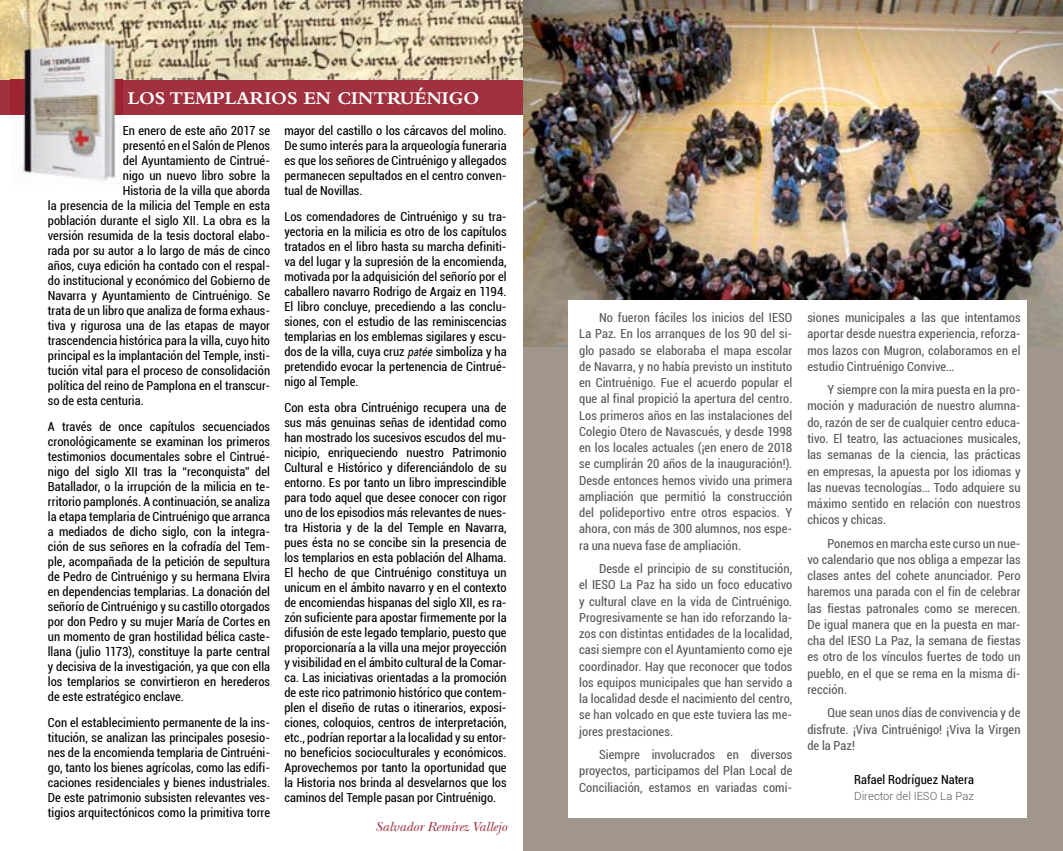
<style>
.page{position:relative;width:1063px;height:851px;background:#fff}
.page>*{position:absolute;margin:0;border:0;box-sizing:border-box;transform-origin:0 0}
.t1{font:700 18.75px "Bembo Std";color:#fff}
.t2{font:italic 13.75px "New Baskerville";color:#9f323e}
.t3{font:condensed 12.5px/15px "Roboto";letter-spacing:.005em;color:#000;text-align:justify}
.t4{font:condensed 12.5px/16.2px "Roboto";letter-spacing:.005em;color:#555759;text-align:justify}
.t5{font:300 11.25px "Roboto";letter-spacing:.005em;color:#555759}
.s1{font-family:"Avenir Next Condensed";font-weight:500;font-style:italic;font-stretch:normal}
</style>
<div class="page">
<img style="left:0;top:0;width:524px;height:80px">
<div style="left:0;top:80px;width:542px;height:34px;background:#9f323e"></div>
<img style="left:11px;top:27px;width:112px;height:154px">
<div style="left:524px;top:0;width:539px;height:850px;background:#a1968b"></div>
<img style="left:524px;top:0;width:539px;height:346px">
<div style="left:569px;top:300px;width:458px;height:517px;background:#fff"></div>
<h1 class="t1" style="left:128px;top:87px;width:353px">LOS TEMPLARIOS EN CINTRUÉNIGO</h1>
<p class="t3" style="left:123px;top:123px;width:149px">En enero de este año 2017 se</p>
<p class="t3" style="left:123px;top:138px;width:149px">presentó en el Salón de Plenos</p>
<p class="t3" style="left:123px;top:153px;width:149px">del Ayuntamiento de Cintrué-</p>
<p class="t3" style="left:123px;top:168px;width:149px">nigo un nuevo libro sobre la</p>
<p class="t3" style="left:123px;top:183px;width:149px">Historia de la villa que aborda</p>
<p class="t3" style="left:48px;top:198px;width:224px">la presencia de la milicia del Temple en esta</p>
<p class="t3" style="left:48px;top:213px;width:224px">población durante el siglo XII. La obra es la</p>
<p class="t3" style="left:48px;top:228px;width:224px">versión resumida de la tesis doctoral elabo-</p>
<p class="t3" style="left:48px;top:243px;width:224px">rada por su autor a lo largo de más de cinco</p>
<p class="t3" style="left:48px;top:258px;width:224px">años, cuya edición ha contado con el respal-</p>
<p class="t3" style="left:48px;top:273px;width:224px">do institucional y económico del Gobierno de</p>
<p class="t3" style="left:48px;top:288px;width:224px">Navarra y Ayuntamiento de Cintruénigo. Se</p>
<p class="t3" style="left:48px;top:303px;width:224px">trata de un libro que analiza de forma exhaus-</p>
<p class="t3" style="left:48px;top:318px;width:224px">tiva y rigurosa una de las etapas de mayor</p>
<p class="t3" style="left:48px;top:333px;width:224px">trascendencia histórica para la villa, cuyo hito</p>
<p class="t3" style="left:48px;top:348px;width:224px">principal es la implantación del Temple, insti-</p>
<p class="t3" style="left:48px;top:363px;width:224px">tución vital para el proceso de consolidación</p>
<p class="t3" style="left:48px;top:378px;width:224px">política del reino de Pamplona en el transcur-</p>
<p class="t3" style="left:48px;top:393px;width:98px">so de esta centuria.</p>
<p class="t3" style="left:48px;top:418px;width:224px">A través de once capítulos secuenciados cronológicamente se examinan los primeros testimonios documentales sobre el Cintrué&shy;nigo del siglo XII tras la “reconquista” del Batallador, o la irrupción de la milicia en te&shy;rritorio pamplonés. A continuación, se analiza la etapa templaria de Cintruénigo que arranca a mediados de dicho siglo, con la integra&shy;ción de sus señores en la cofradía del Tem&shy;ple, acompañada de la petición de sepultura de Pedro de Cintruénigo y su hermana Elvira en dependencias templarias. La donación del señorío de Cintruénigo y su castillo otorgados por don Pedro y su mujer María de Cortes en un momento de gran hostilidad bélica caste&shy;llana (julio 1173), constituye la parte central y decisiva de la investigación, ya que con ella los templarios se convirtieron en herederos de este estratégico enclave.</p>
<p class="t3" style="left:48px;top:714px;width:224px">Con el establecimiento permanente de la ins&shy;titución, se analizan las principales posesio&shy;nes de la encomienda templaria de Cintruéni&shy;go, tanto los bienes agrícolas, como las edifi&shy;caciones residenciales y bienes industriales.<br>De este patrimonio subsisten relevantes ves&shy;tigios arquitectónicos como la primitiva torre</p>
<p class="t3" style="left:284px;top:123px;width:224px">mayor del castillo o los cárcavos del molino.<br>De sumo interés para la arqueología funeraria es que los señores de Cintruénigo y allegados permanecen sepultados en el centro conven&shy;tual de Novillas.</p>
<p class="t3" style="left:284px;top:208px;width:224px">Los comendadores de Cintruénigo y su tra&shy;yectoria en la milicia es otro de los capítulos tratados en el libro hasta su marcha definiti&shy;va del lugar y la supresión de la encomienda, motivada por la adquisición del señorío por el caballero navarro Rodrigo de Argaiz en 1194.<br>El libro concluye, precediendo a las conclu&shy;siones, con el estudio de las reminiscencias templarias en los emblemas sigilares y escu&shy;dos de la villa, cuya cruz <span class="s1">patée</span> simboliza y ha pretendido evocar la pertenencia de Cintrué&shy;nigo al Temple.</p>
<p class="t3" style="left:284px;top:399px;width:224px">Con esta obra Cintruénigo recupera una de sus más genuinas señas de identidad como han mostrado los sucesivos escudos del mu&shy;nicipio, enriqueciendo nuestro Patrimonio Cultural e Histórico y diferenciándolo de su entorno. Es por tanto un libro imprescindible para todo aquel que desee conocer con rigor uno de los episodios más relevantes de nues&shy;tra Historia y de la del Temple en Navarra, pues ésta no se concibe sin la presencia de los templarios en esta población del Alhama.<br>El hecho de que Cintruénigo constituya un unicum en el ámbito navarro y en el contexto de encomiendas hispanas del siglo XII, es ra&shy;zón suficiente para apostar firmemente por la difusión de este legado templario, puesto que proporcionaría a la villa una mejor proyección y visibilidad en el ámbito cultural de la Comar&shy;ca. Las iniciativas orientadas a la promoción de este rico patrimonio histórico que contem&shy;plen el diseño de rutas o itinerarios, exposi&shy;ciones, coloquios, centros de interpretación, etc., podrían reportar a la localidad y su entor&shy;no beneficios socioculturales y económicos.<br>Aprovechemos por tanto la oportunidad que la Historia nos brinda al desvelarnos que los caminos del Temple pasan por Cintruénigo.</p>
<p class="t2" style="left:376px;top:818px;width:133px">Salvador Remírez Vallejo</p>
<p class="t4" style="left:579px;top:309px;width:215px;text-indent:20px">No fueron fáciles los inicios del IESO La Paz. En los arranques de los 90 del si&shy;glo pasado se elaboraba el mapa escolar de Navarra, y no había previsto un instituto en Cintruénigo. Fue el acuerdo popular el que al final propició la apertura del centro.<br>Los primeros años en las instalaciones del Colegio Otero de Navascués, y desde 1998 en los locales actuales (¡en enero de 2018 se cumplirán 20 años de la inauguración!).<br>Desde entonces hemos vivido una primera ampliación que permitió la construcción del polideportivo entre otros espacios. Y ahora, con más de 300 alumnos, nos espe&shy;ra una nueva fase de ampliación.</p>
<p class="t4" style="left:579px;top:560px;width:215px;text-indent:20px">Desde el principio de su constitución, el IESO La Paz ha sido un foco educativo y cultural clave en la vida de Cintruénigo.<br>Progresivamente se han ido reforzando la&shy;zos con distintas entidades de la localidad, casi siempre con el Ayuntamiento como eje coordinador. Hay que reconocer que todos los equipos municipales que han servido a la localidad desde el nacimiento del centro, se han volcado en que este tuviera las me&shy;jores prestaciones.</p>
<p class="t4" style="left:579px;top:746px;width:215px;text-indent:20px">Siempre involucrados en diversos proyectos, participamos del Plan Local de Conciliación, estamos en variadas comi-</p>
<p class="t4" style="left:807px;top:309px;width:215px">siones municipales a las que intentamos aportar desde nuestra experiencia, reforza&shy;mos lazos con Mugron, colaboramos en el estudio Cintruénigo Convive…</p>
<p class="t4" style="left:807px;top:381px;width:215px;text-indent:20px">Y siempre con la mira puesta en la pro&shy;moción y maduración de nuestro alumna&shy;do, razón de ser de cualquier centro educa&shy;tivo. El teatro, las actuaciones musicales, las semanas de la ciencia, las prácticas en empresas, la apuesta por los idiomas y las nuevas tecnologías… Todo adquiere su máximo sentido en relación con nuestros chicos y chicas.</p>
<p class="t4" style="left:807px;top:534px;width:215px;text-indent:20px">Ponemos en marcha este curso un nue&shy;vo calendario que nos obliga a empezar las clases antes del cohete anunciador. Pero haremos una parada con el fin de celebrar las fiestas patronales como se merecen.<br>De igual manera que en la puesta en mar&shy;cha del IESO La Paz, la semana de fiestas es otro de los vínculos fuertes de todo un pueblo, en el que se rema en la misma di&shy;rección.</p>
<p class="t4" style="left:807px;top:704px;width:215px;text-indent:20px">Que sean unos días de convivencia y de disfrute. ¡Viva Cintruénigo! ¡Viva la Virgen de la Paz!</p>
<p class="t3" style="left:854px;top:771px;width:121px">Rafael Rodríguez Natera</p>
<p class="t5" style="left:854px;top:788px;width:121px">Director del IESO La Paz</p>
</div>
